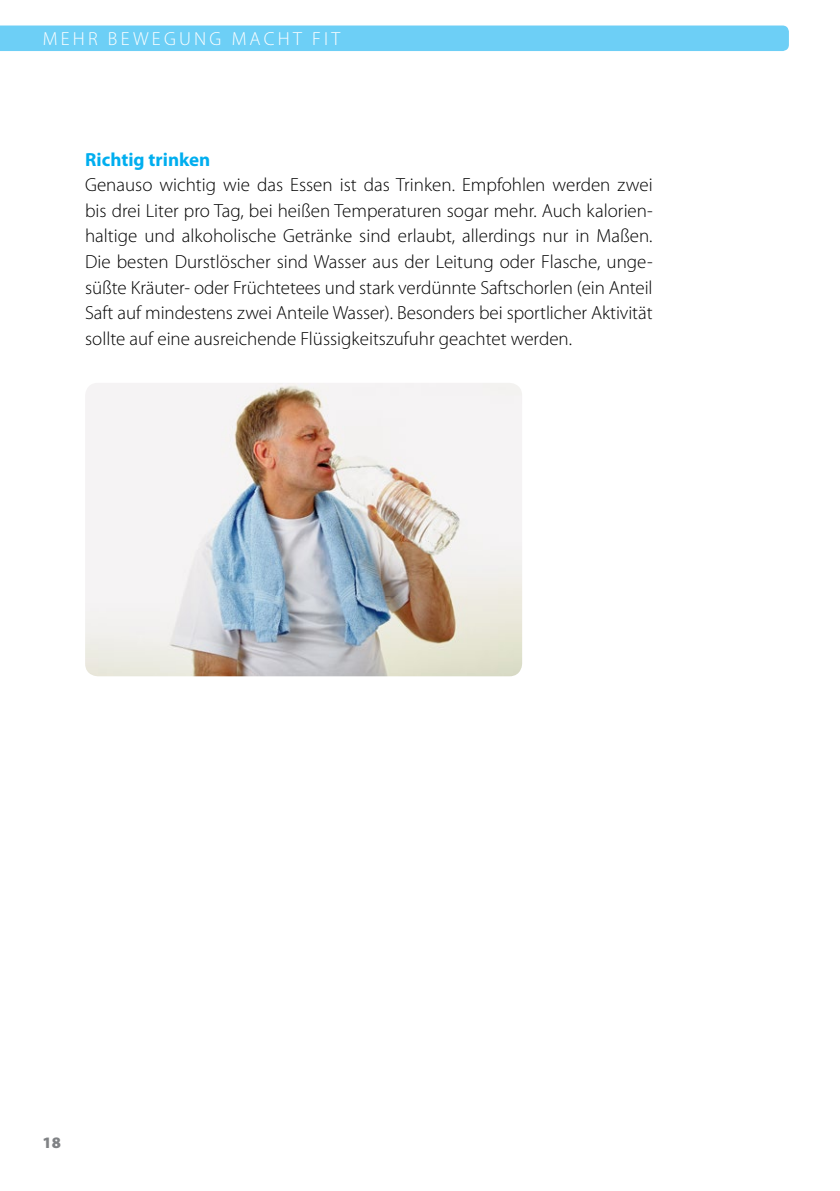
<style>
.page{position:relative;width:840px;height:1191px;background:#fff}
.page>*{position:absolute;margin:0;border:0;box-sizing:border-box;transform-origin:0 0}
.t1{font:300 19px/25.6px "Myriad Pro";color:#000;text-align:justify}
.t2{font:300 19px "Myriad Pro";letter-spacing:.17em;color:#fff}
.t3{font:700 19px "Myriad Pro";color:#00aeef}
.t4{font:900 16px "Myriad Pro";color:#808285}
</style>
<div class="page">
<div style="left:0;top:26px;width:788px;height:25px;background:#6dcff6"></div>
<img style="left:85px;top:383px;width:437px;height:293px">
<p class="t2" style="left:43px;top:29px;width:299px">MEHR BEWEGUNG MACHT FIT</p>
<p class="t3" style="left:85px;top:149px;width:127px">Richtig trinken</p>
<p class="t1" style="left:85px;top:173px;width:568px">Genauso wichtig wie das Essen ist das Trinken. Empfohlen werden zwei bis drei Liter pro Tag, bei heißen Temperaturen sogar mehr. Auch kalorien&shy;haltige und alkoholische Getränke sind erlaubt, allerdings nur in Maßen.<br>Die besten Durstlöscher sind Wasser aus der Leitung oder Flasche, unge&shy;süßte Kräuter- oder Früchtetees und stark verdünnte Saftschorlen (ein Anteil Saft auf mindestens zwei Anteile Wasser). Besonders bei sportlicher Aktivität sollte auf eine ausreichende Flüssigkeitszufuhr geachtet werden.</p>
<p class="t4" style="left:43px;top:1134px;width:20px">18</p>
</div>
